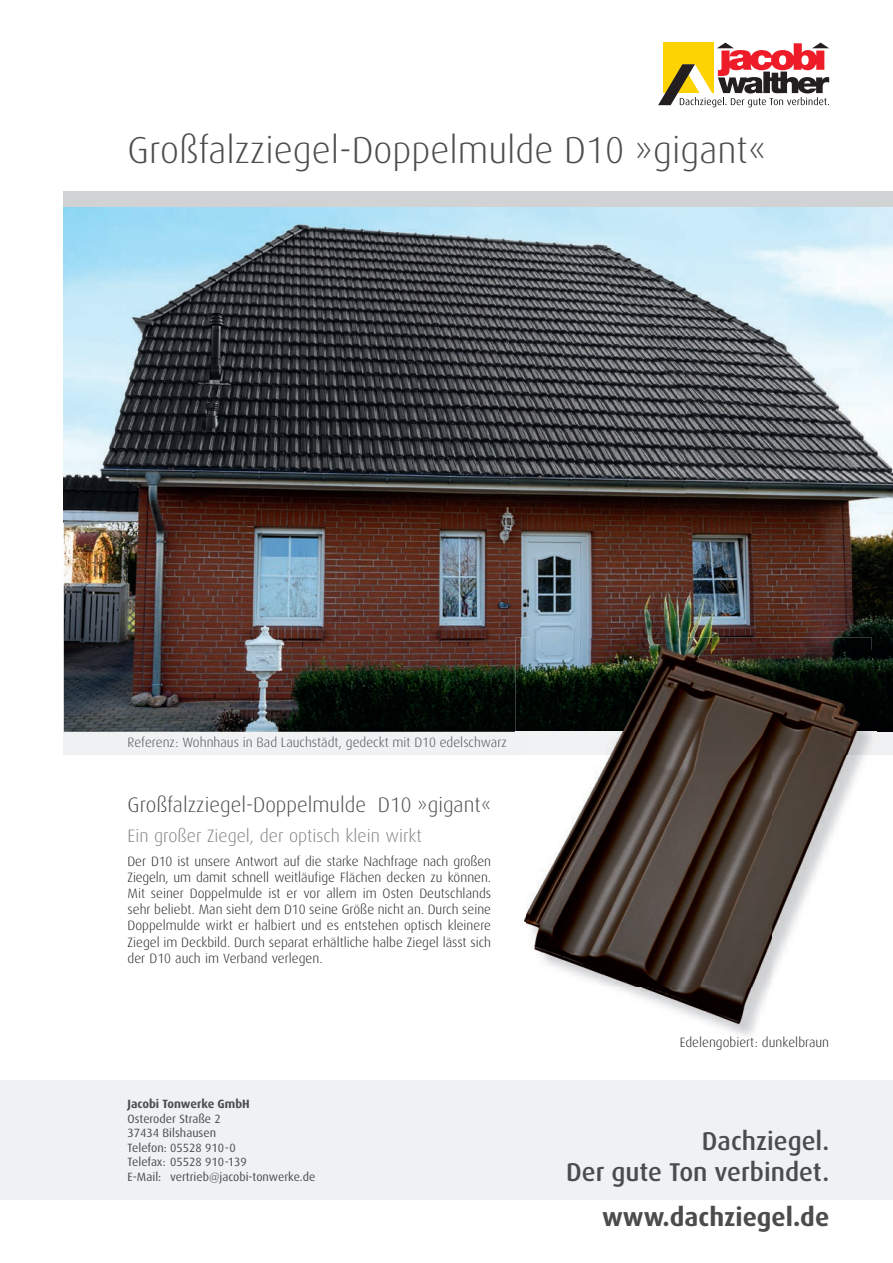
<style>
.page{position:relative;width:893px;height:1263px;background:#fff}
.page>*{position:absolute;margin:0;border:0;box-sizing:border-box;transform-origin:0 0}
.t1{font:300 37.5px "Dax";color:#4b4c4d}
.t2{font:500 25.8px/30.9px "Dax";color:#4b4c4d;text-align:right}
.t3{font:700 25.8px "Dax";color:#4b4c4d}
.t4{font:300 21px "Dax";color:#4b4c4d}
.t5{font:300 18px "Dax";color:#808285}
.t6{font:300 13.5px/16.2px "Dax";color:#231f20;text-align:justify}
.t7{font:300 13.5px "Dax";color:#4b4c4d}
.t8{font:12px/14.4px "Dax";color:#4b4c4d}
.t9{font:700 12px "Dax";color:#4b4c4d}
</style>
<div class="page">
<svg style="left:658px;top:43px;width:171px;height:64px"></svg>
<div style="left:0;top:1080px;width:893px;height:119px;background:#f0f1f2"></div>
<img style="left:64px;top:207px;width:621px;height:315px">
<img style="left:685px;top:207px;width:208px;height:472px">
<img style="left:64px;top:522px;width:466px;height:210px">
<img style="left:530px;top:522px;width:156px;height:116px">
<img style="left:877px;top:679px;width:16px;height:53px">
<div style="left:64px;top:732px;width:829px;height:22px;background:#f0f1f2"></div>
<img style="left:611px;top:651px;width:266px;height:385px">
<img style="left:516px;top:754px;width:10px;height:169px">
<img style="left:516px;top:638px;width:356px;height:94px">
<img style="left:526px;top:754px;width:346px;height:280px">
<div style="left:64px;top:191px;width:829px;height:16px;background:#d1d2d4"></div>
<h1 class="t1" style="left:128px;top:129px;width:640px">Großfalzziegel-Doppelmulde D10 »gigant«</h1>
<p class="t7" style="left:128px;top:735px;width:381px">Referenz: Wohnhaus in Bad Lauchstädt, gedeckt mit D10 edelschwarz</p>
<h3 class="t4" style="left:128px;top:793px;width:365px">Großfalzziegel-Doppelmulde D10 »gigant«</h3>
<h3 class="t5" style="left:128px;top:825px;width:296px">Ein großer Ziegel, der optisch klein wirkt</h3>
<p class="t6" style="left:128px;top:853px;width:365px">Der D10 ist unsere Antwort auf die starke Nachfrage nach großen Ziegeln, um damit schnell weitläufige Flächen decken zu können.<br>Mit seiner Doppelmulde ist er vor allem im Osten Deutschlands sehr beliebt. Man sieht dem D10 seine Größe nicht an. Durch seine Doppelmulde wirkt er halbiert und es entstehen optisch kleinere Ziegel im Deckbild. Durch separat erhältliche halbe Ziegel lässt sich der D10 auch im Verband verlegen.</p>
<p class="t9" style="left:128px;top:1097px;width:124px">Jacobi Tonwerke GmbH</p>
<p class="t8" style="left:128px;top:1112px;width:189px">Osteroder Straße 2<br>37434 Bilshausen<br>Telefon: 05528 910-0<br>Telefax: 05528 910-139<br>E-Mail: vertrieb@jacobi-tonwerke.de</p>
<p class="t6" style="left:680px;top:1034px;width:151px">Edelengobiert: dunkelbraun</p>
<h2 class="t2" style="left:566px;top:1126px;width:265px">Dachziegel.<br>Der gute Ton verbindet.</h2>
<h2 class="t3" style="left:602px;top:1203px;width:228px">www.dachziegel.de</h2>
</div>
